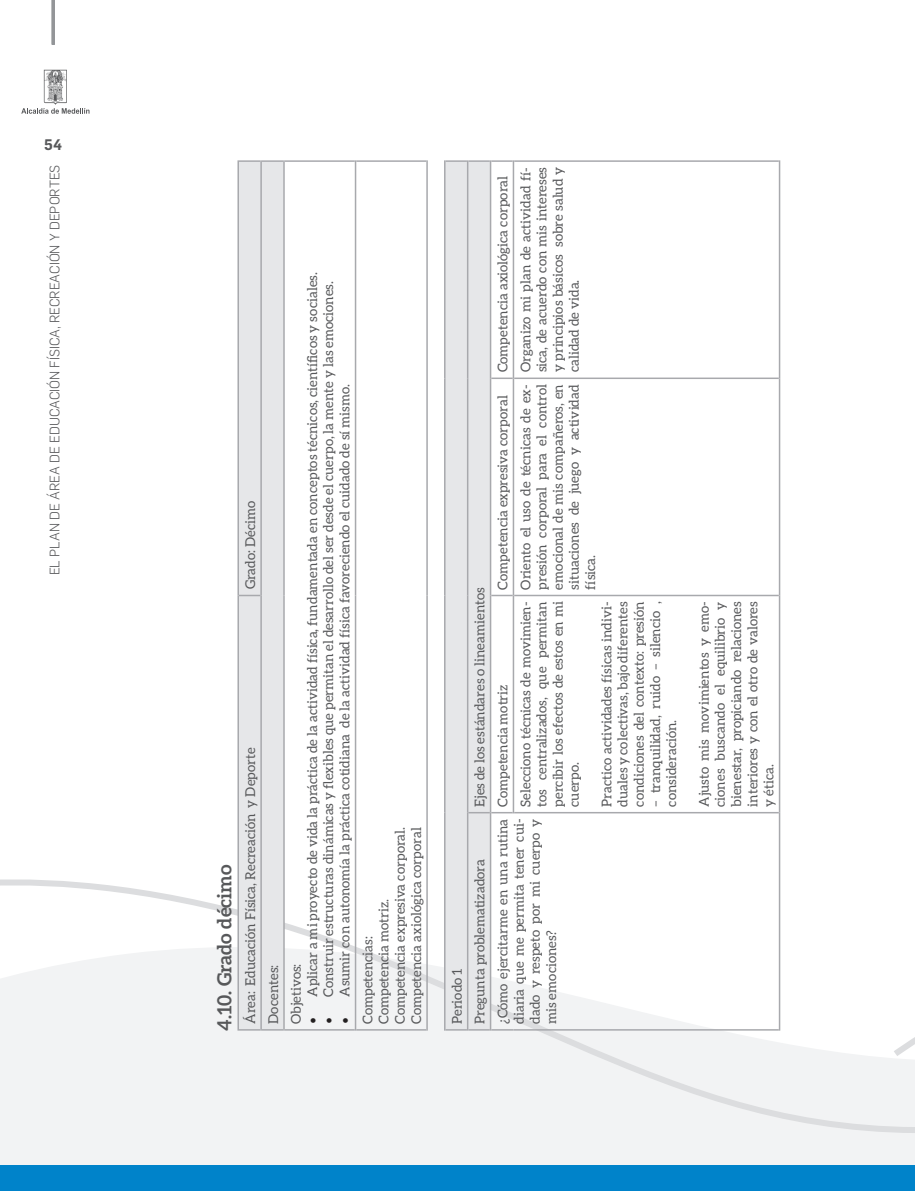
<style>
.page{position:relative;width:915px;height:1191px;background:#fff}
.page>*{position:absolute;margin:0;border:0;box-sizing:border-box;transform-origin:0 0}
.t1{font:700 19.5px "Aleo";color:#57585a}
.t2{font:600 15px "Flama";color:#57585a}
.t3{font:13.5px/16.2px "Aleo";color:#57585a;text-align:justify}
.t4{font:300 13.5px "Flama";color:#57585a}
.s1{font-family:"Minion Pro";font-size:18px;color:#231f20}
</style>
<div class="page">
<svg style="left:0;top:841px;width:914px;height:324px"></svg>
<div style="left:0;top:1165px;width:914px;height:26px;background:#0083ca"></div>
<hr style="left:52px;top:0;width:3px;height:45px;background:#939598">
<svg style="left:21px;top:70px;width:68px;height:44px"></svg>
<hr style="left:237px;top:595px;width:2px;height:435px;background:#a8a9ad">
<hr style="left:237px;top:160px;width:2px;height:435px;background:#a8a9ad">
<hr style="left:239px;top:160px;width:21px;height:2px;background:#a8a9ad">
<div style="left:238px;top:162px;width:45px;height:868px;background:#e6e7e9"></div>
<hr style="left:260px;top:160px;width:2px;height:435px;background:#a8a9ad">
<hr style="left:262px;top:160px;width:21px;height:2px;background:#a8a9ad">
<hr style="left:283px;top:595px;width:2px;height:435px;background:#a8a9ad">
<hr style="left:285px;top:1029px;width:69px;height:1px;background:#a8a9ad">
<hr style="left:283px;top:160px;width:2px;height:435px;background:#a8a9ad">
<hr style="left:285px;top:160px;width:69px;height:2px;background:#a8a9ad">
<hr style="left:354px;top:595px;width:2px;height:435px;background:#a8a9ad">
<hr style="left:356px;top:1029px;width:70px;height:1px;background:#a8a9ad">
<hr style="left:354px;top:160px;width:2px;height:435px;background:#a8a9ad">
<hr style="left:356px;top:160px;width:70px;height:2px;background:#a8a9ad">
<hr style="left:426px;top:595px;width:1px;height:435px;background:#a8a9ad">
<hr style="left:426px;top:160px;width:1px;height:435px;background:#a8a9ad">
<hr style="left:444px;top:160px;width:1px;height:218px;background:#a8a9ad">
<hr style="left:445px;top:160px;width:22px;height:2px;background:#a8a9ad">
<hr style="left:467px;top:160px;width:1px;height:218px;background:#a8a9ad">
<hr style="left:468px;top:160px;width:21px;height:2px;background:#a8a9ad">
<svg style="left:444px;top:161px;width:69px;height:869px"></svg>
<hr style="left:489px;top:160px;width:2px;height:218px;background:#a8a9ad">
<hr style="left:491px;top:377px;width:21px;height:2px;background:#a8a9ad">
<hr style="left:491px;top:160px;width:21px;height:2px;background:#a8a9ad">
<hr style="left:513px;top:1029px;width:265px;height:1px;background:#a8a9ad">
<hr style="left:512px;top:595px;width:2px;height:218px;background:#a8a9ad">
<hr style="left:514px;top:812px;width:264px;height:1px;background:#a8a9ad">
<hr style="left:512px;top:378px;width:2px;height:217px;background:#a8a9ad">
<hr style="left:514px;top:595px;width:264px;height:1px;background:#a8a9ad">
<hr style="left:512px;top:160px;width:2px;height:218px;background:#a8a9ad">
<hr style="left:514px;top:377px;width:264px;height:2px;background:#a8a9ad">
<hr style="left:514px;top:160px;width:264px;height:2px;background:#a8a9ad">
<hr style="left:778px;top:812px;width:2px;height:218px;background:#a8a9ad">
<hr style="left:778px;top:595px;width:2px;height:217px;background:#a8a9ad">
<hr style="left:778px;top:378px;width:2px;height:217px;background:#a8a9ad">
<hr style="left:778px;top:160px;width:2px;height:218px;background:#a8a9ad">
<p class="t2" style="left:44px;top:134px;width:19px">54</p>
<p class="t4" style="left:46px;top:575px;width:412px;rotate:-90deg">EL PLAN DE ÁREA DE EDUCACIÓN FÍSICA, RECREACIÓN Y DEPORTES</p>
<h1 class="t1" style="left:213px;top:1030px;width:168px;rotate:-90deg">4.10. Grado décimo</h1>
<p class="t3" style="left:242px;top:589px;width:90px;rotate:-90deg">Grado: Décimo</p>
<p class="t3" style="left:242px;top:1024px;width:278px;rotate:-90deg">Área: Educación Física, Recreación y Deporte</p>
<p class="t3" style="left:304px;top:1024px;width:753px;rotate:-90deg"><span class="s1">•</span> Aplicar a mi proyecto de vida la práctica de la actividad física, fundamentada en conceptos técnicos, científicos y sociales.</p>
<p class="t3" style="left:320px;top:1024px;width:744px;rotate:-90deg"><span class="s1">•</span> Construir estructuras dinámicas y flexibles que permitan el desarrollo del ser desde el cuerpo, la mente y las emociones.</p>
<p class="t3" style="left:333px;top:1024px;width:641px;line-height:22.8px;rotate:-90deg"><span class="s1">•</span> Asumir con autonomía la práctica cotidiana de la actividad física favoreciendo el cuidado de sí mismo.<br>Competencias:</p>
<p class="t3" style="left:375px;top:1024px;width:198px;text-align:left;rotate:-90deg">Competencia motriz.<br>Competencia expresiva corporal.<br>Competencia axiológica corporal</p>
<p class="t3" style="left:261px;top:1024px;width:61px;line-height:22.8px;rotate:-90deg">Docentes:<br>Objetivos:</p>
<p class="t3" style="left:471px;top:806px;width:221px;rotate:-90deg">Ejes de los estándares o lineamientos</p>
<p class="t3" style="left:445px;top:1024px;width:166px;line-height:22.8px;rotate:-90deg">Periodo 1<br>Pregunta problematizadora</p>
<p class="t3" style="left:494px;top:372px;width:198px;rotate:-90deg">Competencia axiológica corporal</p>
<p class="t3" style="left:494px;top:589px;width:195px;rotate:-90deg">Competencia expresiva corporal</p>
<p class="t3" style="left:494px;top:806px;width:124px;rotate:-90deg">Competencia motriz</p>
<p class="t3" style="left:517px;top:372px;width:207px;rotate:-90deg">Organizo mi plan de actividad fí&shy;sica, de acuerdo con mis intereses y principios básicos sobre salud y calidad de vida.</p>
<p class="t3" style="left:517px;top:589px;width:207px;rotate:-90deg">Oriento el uso de técnicas de ex&shy;presión corporal para el control emocional de mis compañeros, en situaciones de juego y actividad física.</p>
<p class="t3" style="left:517px;top:806px;width:207px;rotate:-90deg">Selecciono técnicas de movimien&shy;tos centralizados, que permitan percibir los efectos de estos en mi cuerpo.</p>
<p class="t3" style="left:598px;top:806px;width:207px;rotate:-90deg">Practico actividades físicas indivi&shy;duales y colectivas, bajo diferentes condiciones del contexto: presión</p>
<p class="t3" style="left:646px;top:806px;width:207px;rotate:-90deg">– tranquilidad, ruido – silencio , consideración.</p>
<p class="t3" style="left:695px;top:806px;width:207px;rotate:-90deg">Ajusto mis movimientos y emo&shy;ciones buscando el equilibrio y bienestar, propiciando relaciones interiores y con el otro de valores y ética.</p>
<p class="t3" style="left:494px;top:1024px;width:207px;rotate:-90deg">¿Cómo ejercitarme en una rutina diaria que me permita tener cui&shy;dado y respeto por mi cuerpo y mis emociones?</p>
</div>
